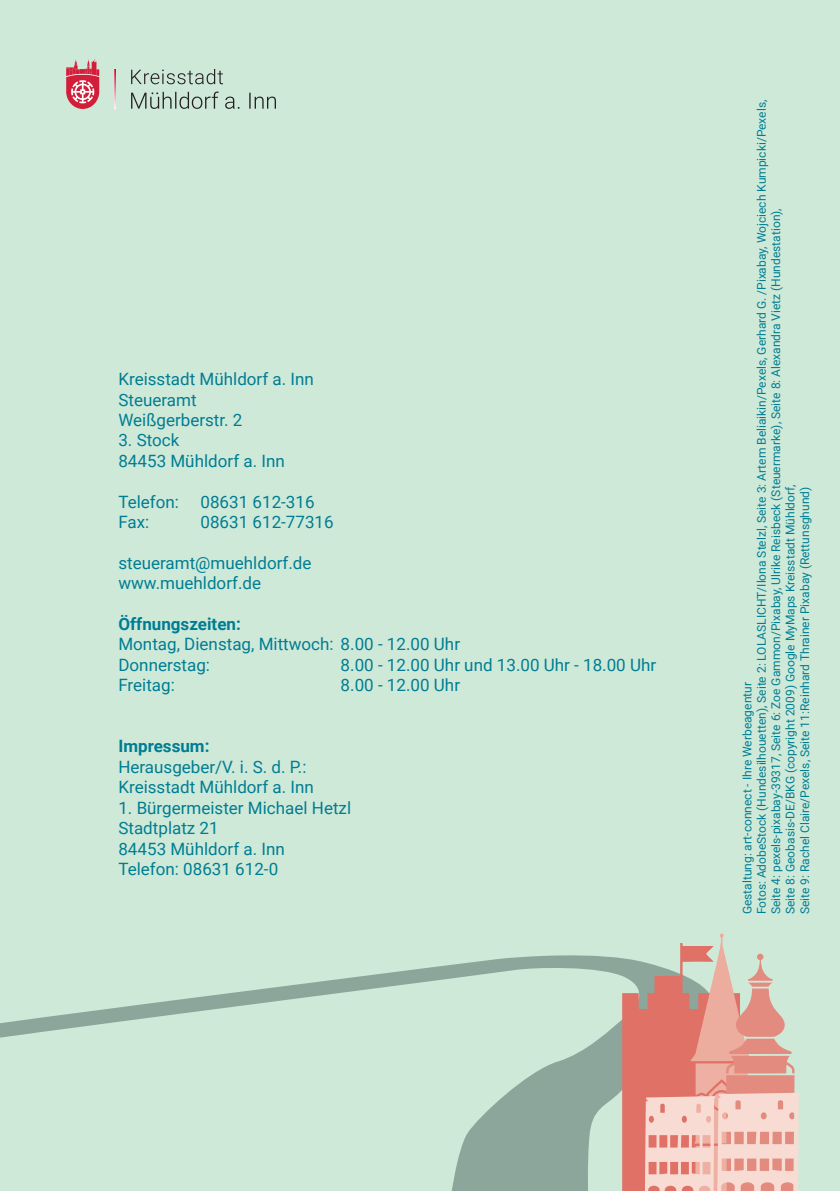
<style>
.page{position:relative;width:840px;height:1191px;background:#fff}
.page>*{position:absolute;margin:0;border:0;box-sizing:border-box;transform-origin:0 0}
.t1{font:17px "Roboto";color:#007d93}
.t2{font:700 17px "Roboto";color:#007d93}
.t3{font:12px "Roboto";color:#007d93}
</style>
<div class="page">
<div style="left:0;top:0;width:839px;height:1191px;background:#cfe9d8"></div>
<svg style="left:0;top:955px;width:621px;height:236px"></svg>
<svg style="left:621px;top:933px;width:178px;height:258px"></svg>
<img style="left:114px;top:69px;width:2px;height:39px">
<svg style="left:131px;top:69px;width:92px;height:15px"></svg>
<svg style="left:131px;top:92px;width:145px;height:17px"></svg>
<svg style="left:66px;top:59px;width:33px;height:50px"></svg>
<p class="t1" style="left:118px;top:367px;width:197px">Kreisstadt Mühldorf a. Inn</p>
<p class="t1" style="left:118px;top:387px;width:80px">Steueramt</p>
<p class="t1" style="left:118px;top:408px;width:125px">Weißgerberstr. 2</p>
<p class="t1" style="left:118px;top:428px;width:62px">3. Stock</p>
<p class="t1" style="left:118px;top:449px;width:168px">84453 Mühldorf a. Inn</p>
<p class="t1" style="left:118px;top:489px;width:62px">Telefon:</p>
<p class="t1" style="left:200px;top:489px;width:116px">08631 612-316</p>
<p class="t1" style="left:118px;top:510px;width:32px">Fax:</p>
<p class="t1" style="left:200px;top:510px;width:135px">08631 612-77316</p>
<p class="t1" style="left:118px;top:551px;width:194px">steueramt@muehldorf.de</p>
<p class="t1" style="left:118px;top:571px;width:144px">www.muehldorf.de</p>
<p class="t2" style="left:118px;top:612px;width:124px">Öffnungszeiten:</p>
<p class="t1" style="left:118px;top:632px;width:343px">Montag, Dienstag, Mittwoch: 8.00 - 12.00 Uhr</p>
<p class="t1" style="left:118px;top:653px;width:93px">Donnerstag:</p>
<p class="t1" style="left:340px;top:653px;width:317px">8.00 - 12.00 Uhr und 13.00 Uhr - 18.00 Uhr</p>
<p class="t1" style="left:118px;top:673px;width:58px">Freitag:</p>
<p class="t1" style="left:340px;top:673px;width:121px">8.00 - 12.00 Uhr</p>
<p class="t2" style="left:118px;top:734px;width:92px">Impressum:</p>
<p class="t1" style="left:118px;top:755px;width:189px">Herausgeber/V. i. S. d. P.:</p>
<p class="t1" style="left:118px;top:775px;width:197px">Kreisstadt Mühldorf a. Inn</p>
<p class="t1" style="left:118px;top:795px;width:234px">1. Bürgermeister Michael Hetzl</p>
<p class="t1" style="left:118px;top:816px;width:102px">Stadtplatz 21</p>
<p class="t1" style="left:118px;top:836px;width:168px">84453 Mühldorf a. Inn</p>
<p class="t1" style="left:118px;top:857px;width:161px">Telefon: 08631 612-0</p>
<p class="t3" style="left:752px;top:914px;width:816px;rotate:-90deg">Fotos: AdobeStock (Hundesilhouetten), Seite 2: LOLASLICHT/Ilona Stelzl, Seite 3: Artem Beliaikin/Pexels, Gerhard G. /Pixabay, Wojciech Kumpicki/Pexels,</p>
<p class="t3" style="left:767px;top:914px;width:707px;rotate:-90deg">Seite 4: pexels-pixabay-39317, Seite 6: Zoe Gammon/Pixabay, Ulrike Reisbeck (Steuermarke), Seite 8: Alexandra Vietz (Hundestation),</p>
<p class="t3" style="left:781px;top:914px;width:431px;rotate:-90deg">Seite 8: Geobasis-DE/BKG (copyright 2009) Google MyMaps Kreisstadt Mühldorf,</p>
<p class="t3" style="left:795px;top:914px;width:429px;rotate:-90deg">Seite 9: Rachel Claire/Pexels, Seite 11:Reinhard Thrainer Pixabay (Rettunsghund)</p>
<p class="t3" style="left:738px;top:914px;width:234px;rotate:-90deg">Gestaltung: art-connect - Ihre Werbeagentur</p>
</div>
